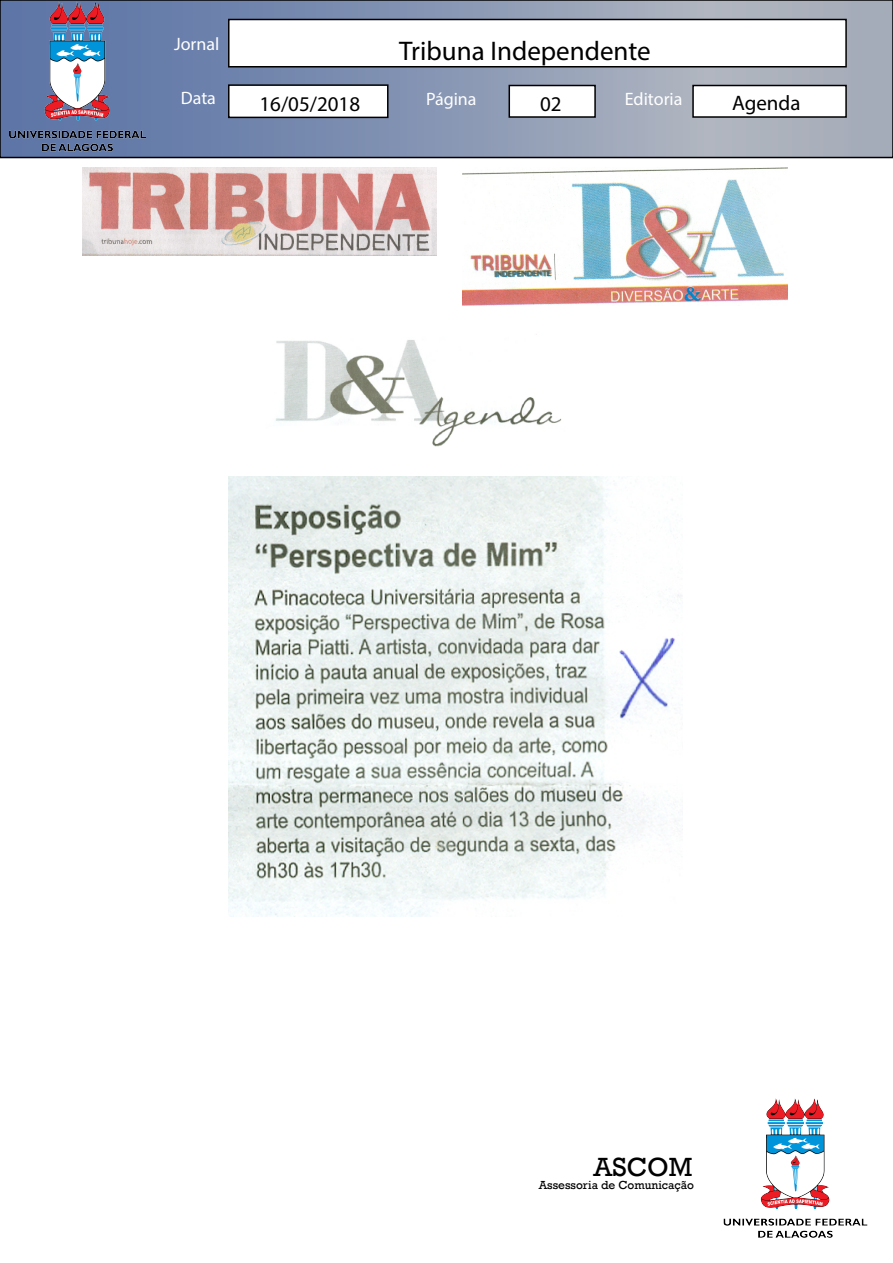
<style>
.page{position:relative;width:893px;height:1263px;background:#fff}
.page>*{position:absolute;margin:0;border:0;box-sizing:border-box;transform-origin:0 0}
.t1{font:27px "Myriad Pro";color:#000}
.t2{font:27px "Rockwell";color:#000}
.t3{font:21px "Myriad Pro";color:#000}
.t4{font:18px "Myriad Pro";color:#fff}
.t5{font:12px "Rockwell";color:#000}
</style>
<div class="page">
<svg style="left:154px;top:3px;width:736px;height:152px;background:#8e9bb4"></svg>
<div style="left:0;top:0;width:893px;height:158px;border:2px solid #000"></div>
<img style="left:0;top:0;width:154px;height:157px">
<div style="left:228px;top:19px;width:619px;height:49px;background:#fff;border:2px solid #000"></div>
<div style="left:228px;top:84px;width:160px;height:34px;background:#fff;border:2px solid #000"></div>
<div style="left:508px;top:85px;width:88px;height:33px;background:#fff;border:2px solid #000"></div>
<div style="left:692px;top:85px;width:155px;height:33px;background:#fff;border:2px solid #000"></div>
<img style="left:723px;top:1098px;width:145px;height:140px">
<img style="left:83px;top:168px;width:353px;height:88px">
<img style="left:462px;top:168px;width:325px;height:138px">
<img style="left:275px;top:334px;width:287px;height:113px">
<img style="left:229px;top:477px;width:453px;height:439px">
<p class="t4" style="left:174px;top:33px;width:47px">Jornal</p>
<h1 class="t1" style="left:399px;top:34px;width:253px">Tribuna Independente</h1>
<p class="t4" style="left:181px;top:86px;width:37px">Data</p>
<p class="t4" style="left:426px;top:88px;width:52px">Página</p>
<p class="t4" style="left:625px;top:88px;width:59px">Editoria</p>
<p class="t3" style="left:260px;top:91px;width:102px">16/05/2018</p>
<p class="t3" style="left:540px;top:91px;width:23px">02</p>
<p class="t3" style="left:732px;top:90px;width:70px">Agenda</p>
<h1 class="t2" style="left:594px;top:1151px;width:100px">ASCOM</h1>
<p class="t5" style="left:539px;top:1178px;width:157px">Assessoria de Comunicação</p>
</div>
